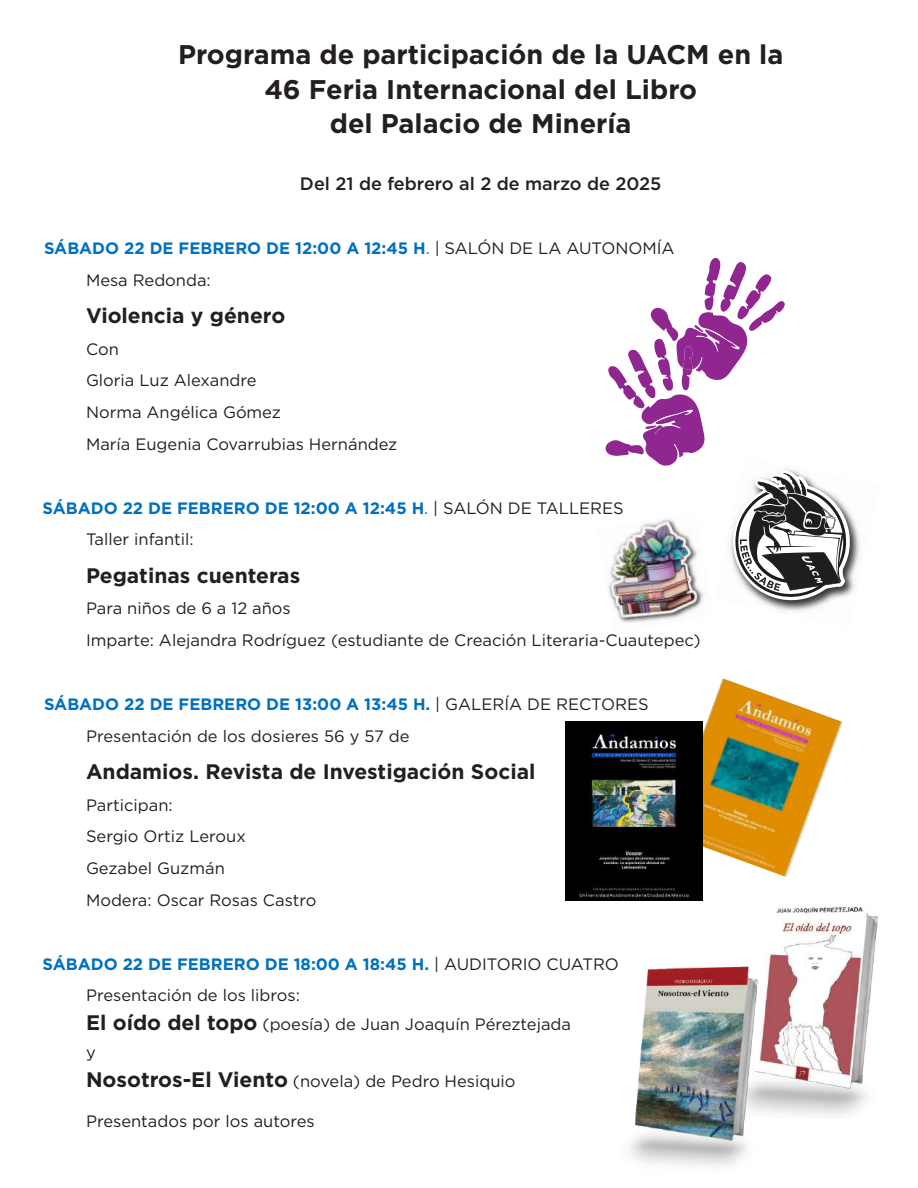
<style>
.page{position:relative;width:918px;height:1188px;background:#fff}
.page>*{position:absolute;margin:0;border:0;box-sizing:border-box;transform-origin:0 0}
.t1{font:700 27px/34.5px "Gotham";color:#231f20;text-align:center}
.t2{font:700 21px "Gotham";color:#231f20}
.t3{font:500 18px "Gotham";color:#231f20}
.t4{font:16.5px/31.8px "Gotham";color:#231f20}
.t5{font:700 16.5px/31.8px "Gotham";color:#0070c0}
.s1{font-weight:400}
.s2{font-weight:400;color:#231f20}
.s3{font-weight:700;color:#0070c0}
.s4{font-weight:700;font-size:21px}
</style>
<div class="page">
<img style="left:852px;top:517px;width:8px;height:70px">
<img style="left:763px;top:579px;width:91px;height:33px">
<svg style="left:605px;top:258px;width:247px;height:345px"></svg>
<img style="left:605px;top:512px;width:92px;height:14px">
<img style="left:605px;top:570px;width:10px;height:38px">
<img style="left:706px;top:518px;width:8px;height:85px">
<img style="left:605px;top:526px;width:34px;height:44px">
<img style="left:639px;top:520px;width:38px;height:43px">
<img style="left:677px;top:518px;width:29px;height:92px">
<img style="left:608px;top:563px;width:38px;height:44px">
<img style="left:646px;top:557px;width:44px;height:36px">
<img style="left:615px;top:593px;width:78px;height:30px">
<img style="left:666px;top:678px;width:177px;height:199px">
<img style="left:763px;top:906px;width:115px;height:209px">
<img style="left:630px;top:966px;width:133px;height:200px">
<img style="left:566px;top:722px;width:136px;height:179px">
<h1 class="t1" style="left:178px;top:37px;width:607px">Programa de participación de la UACM en la<br>46 Feria Internacional del Libro<br>del Palacio de Minería</h1>
<p class="t3" style="left:300px;top:172px;width:363px">Del 21 de febrero al 2 de marzo de 2025</p>
<p class="t5" style="left:86px;top:232px;width:590px;text-indent:-42px">SÁBADO 22 DE FEBRERO DE 12:00 A 12:45 H<span class="s1">.</span> <span class="s2">| SALÓN DE LA AUTONOMÍA<br>Mesa Redonda:</span></p>
<p class="t2" style="left:86px;top:301px;width:201px">Violencia y género</p>
<p class="t4" style="left:86px;top:332px;width:313px">Con<br>Gloria Luz Alexandre<br>Norma Angélica Gómez<br>María Eugenia Covarrubias Hernández</p>
<p class="t5" style="left:86px;top:492px;width:539px;text-indent:-44px">SÁBADO 22 DE FEBRERO DE 12:00 A 12:45 H<span class="s1">.</span> <span class="s2">| SALÓN DE TALLERES<br>Taller infantil:</span></p>
<p class="t2" style="left:86px;top:561px;width:216px">Pegatinas cuenteras</p>
<p class="t4" style="left:86px;top:592px;width:616px">Para niños de 6 a 12 años<br>Imparte: Alejandra Rodríguez (estudiante de Creación Literaria-Cuautepec)</p>
<p class="t4" style="left:86px;top:688px;width:564px;text-indent:-42px"><span class="s3">SÁBADO 22 DE FEBRERO DE 13:00 A 13:45 H.</span> | GALERÍA DE RECTORES<br>Presentación de los dosieres 56 y 57 de</p>
<p class="t2" style="left:86px;top:757px;width:451px">Andamios. Revista de Investigación Social</p>
<p class="t4" style="left:86px;top:788px;width:232px">Participan:<br>Sergio Ortiz Leroux<br>Gezabel Guzmán<br>Modera: Oscar Rosas Castro</p>
<p class="t4" style="left:86px;top:947px;width:534px;text-indent:-44px"><span class="s3">SÁBADO 22 DE FEBRERO DE 18:00 A 18:45 H.</span> | AUDITORIO CUATRO<br>Presentación de los libros:</p>
<p class="t4" style="left:86px;top:1009px;width:487px;line-height:28.5px"><span class="s4">El oído del topo</span> (poesía) de Juan Joaquín Péreztejada y<br><span class="s4">Nosotros-El Viento</span> (novela) de Pedro Hesiquio</p>
<p class="t4" style="left:86px;top:1105px;width:230px">Presentados por los autores</p>
</div>
